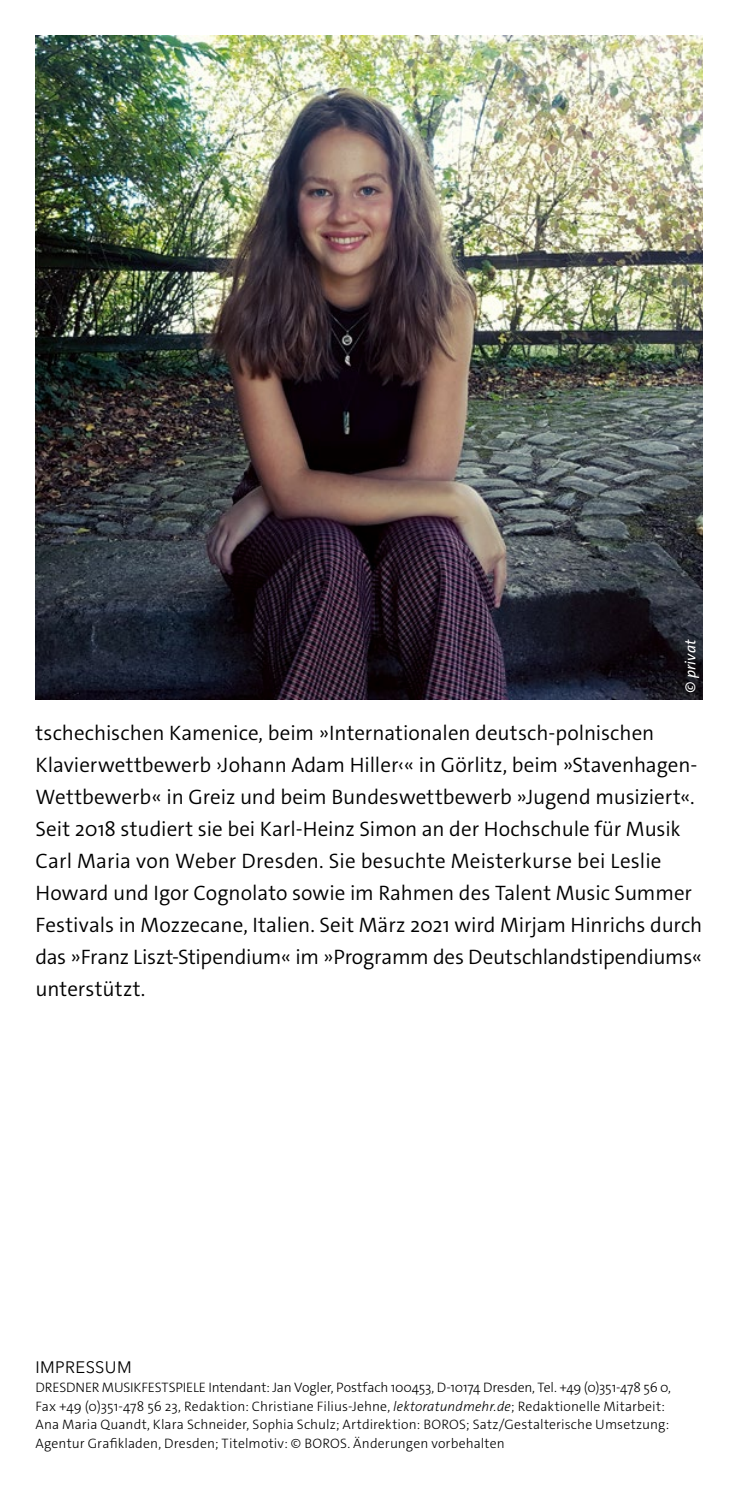
<style>
.page{position:relative;width:738px;height:1489px;background:#fff}
.page>*{position:absolute;margin:0;border:0;box-sizing:border-box;transform-origin:0 0}
.t1{font:300 21px/32px "The Sans C5";color:#000}
.t2{font:16.5px "Avenir Next LT Pro";letter-spacing:.025em;color:#000}
.t3{font:italic 15px "The Sans C5";color:#fff}
.t4{font:300 13.75px/18.8px "The Sans C5";letter-spacing:.005em;color:#000}
.s1{font-style:italic}
</style>
<div class="page">
<img style="left:35px;top:35px;width:667px;height:664px">
<div style="left:677px;top:633px;width:28px;height:67px;background:#000;opacity:.5"></div>
<p class="t3" style="left:680px;top:692px;width:55px;rotate:-90deg">© privat</p>
<p class="t1" style="left:35px;top:717px;width:668px">tschechischen Kamenice, beim »Internationalen deutsch-polnischen Klavierwettbewerb ›Johann Adam Hiller‹« in Görlitz, beim »Stavenhagen-Wettbewerb« in Greiz und beim Bundeswettbewerb »Jugend musiziert«.<br>Seit 2018 studiert sie bei Karl-Heinz Simon an der Hochschule für Musik Carl Maria von Weber Dresden. Sie besuchte Meisterkurse bei Leslie Howard und Igor Cognolato sowie im Rahmen des Talent Music Summer Festivals in Mozzecane, Italien. Seit März 2021 wird Mirjam Hinrichs durch das »Franz Liszt-Stipendium« im »Programm des Deutschlandstipendiums« unterstützt.</p>
<p class="t2" style="left:35px;top:1357px;width:98px">IMPRESSUM</p>
<p class="t4" style="left:35px;top:1377px;width:636px">DRESDNER MUSIKFESTSPIELE Intendant: Jan Vogler, Postfach 100453, D-10174 Dresden, Tel. +49 (0)351-478 56 0, Fax +49 (0)351-478 56 23, Redaktion: Christiane Filius-Jehne, <span class="s1">lektoratundmehr.de</span>; Redaktionelle Mitarbeit:<br>Ana Maria Quandt, Klara Schneider, Sophia Schulz; Artdirektion: BOROS; Satz/Gestalterische Umsetzung:<br>Agentur Grafikladen, Dresden; Titelmotiv: © BOROS. Änderungen vorbehalten</p>
</div>
